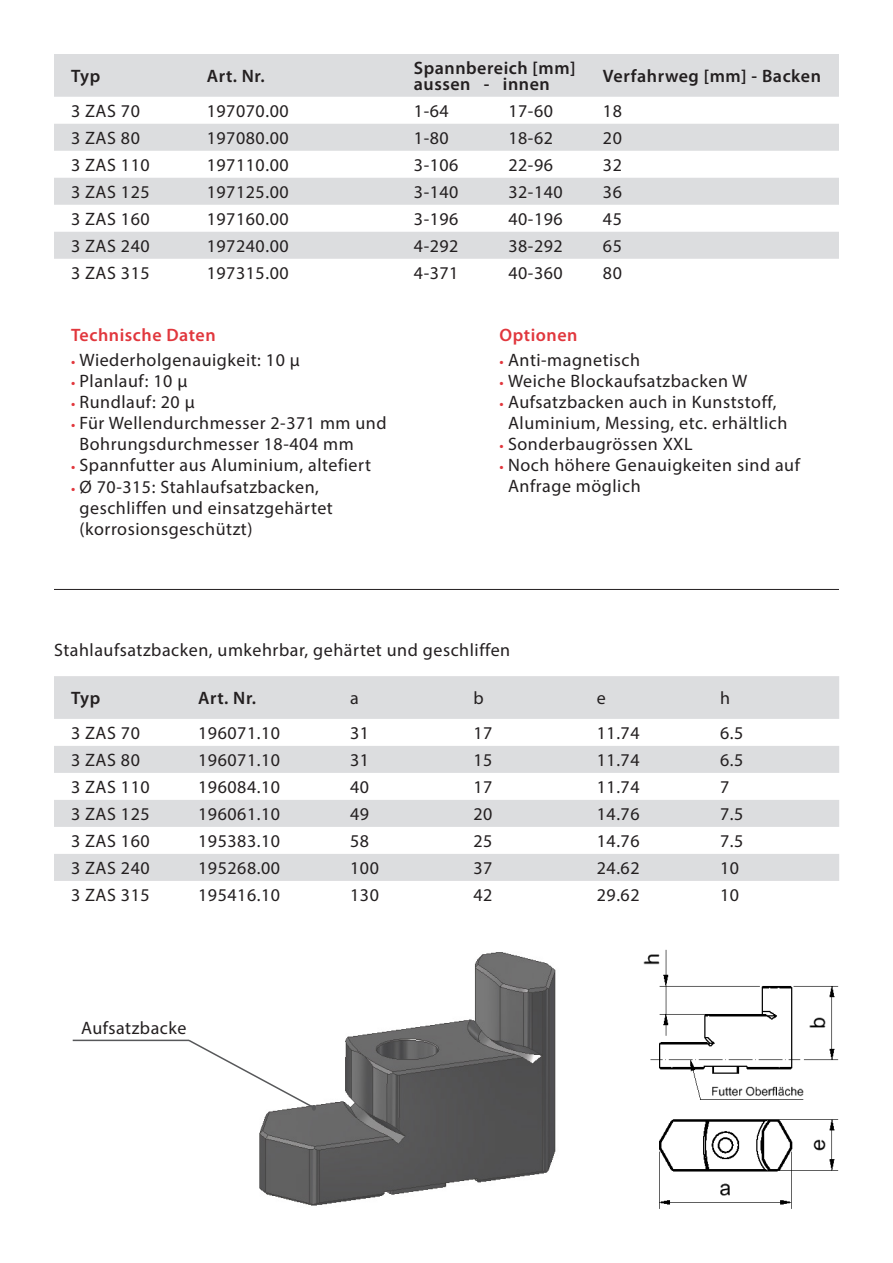
<style>
.page{position:relative;width:893px;height:1263px;background:#fff}
.page>*{position:absolute;margin:0;border:0;box-sizing:border-box;transform-origin:0 0}
.produkttitel{font:18px/21px "Myriad Pro";letter-spacing:.03em;color:#231f20}
.t1{font:600 18px/16.5px "Myriad Pro";letter-spacing:.03em;color:#231f20}
.technischedaten_titel{font:600 18px "Myriad Pro";letter-spacing:.03em;color:#e1373d}
.s1{font-weight:600;font-size:13.5px;color:#e1373d}
</style>
<div class="page">
<svg style="left:54px;top:54px;width:785px;height:205px;fill:#dcdddf"></svg>
<svg style="left:54px;top:676px;width:785px;height:205px;fill:#dcdddf"></svg>
<img style="left:643px;top:949px;width:196px;height:260px">
<img style="left:259px;top:952px;width:297px;height:254px">
<hr style="left:54px;top:589px;width:785px;height:1px;background:#231f20">
<svg style="left:187px;top:1038px;width:129px;height:73px"></svg>
<hr style="left:73px;top:1040px;width:116px;height:1px;background:#57585a">
<p class="t1" style="left:71px;top:67px;width:31px">Typ</p>
<p class="t1" style="left:207px;top:67px;width:60px">Art. Nr.</p>
<p class="t1" style="left:414px;top:59px;width:163px">Spannbereich [mm] aussen - innen</p>
<p class="t1" style="left:603px;top:67px;width:220px">Verfahrweg [mm] - Backen</p>
<p class="produkttitel" style="left:71px;top:100px;width:70px">3 ZAS 70</p>
<p class="produkttitel" style="left:207px;top:100px;width:83px">197070.00</p>
<p class="produkttitel" style="left:414px;top:100px;width:36px">1-64</p>
<p class="produkttitel" style="left:508px;top:100px;width:46px">17-60</p>
<p class="produkttitel" style="left:603px;top:100px;width:21px">18</p>
<p class="produkttitel" style="left:71px;top:127px;width:70px">3 ZAS 80</p>
<p class="produkttitel" style="left:207px;top:127px;width:83px">197080.00</p>
<p class="produkttitel" style="left:414px;top:127px;width:36px">1-80</p>
<p class="produkttitel" style="left:508px;top:127px;width:46px">18-62</p>
<p class="produkttitel" style="left:603px;top:127px;width:21px">20</p>
<p class="produkttitel" style="left:71px;top:154px;width:80px">3 ZAS 110</p>
<p class="produkttitel" style="left:207px;top:154px;width:83px">197110.00</p>
<p class="produkttitel" style="left:414px;top:154px;width:46px">3-106</p>
<p class="produkttitel" style="left:508px;top:154px;width:46px">22-96</p>
<p class="produkttitel" style="left:603px;top:154px;width:21px">32</p>
<p class="produkttitel" style="left:71px;top:181px;width:80px">3 ZAS 125</p>
<p class="produkttitel" style="left:207px;top:181px;width:83px">197125.00</p>
<p class="produkttitel" style="left:414px;top:181px;width:46px">3-140</p>
<p class="produkttitel" style="left:508px;top:181px;width:56px">32-140</p>
<p class="produkttitel" style="left:603px;top:181px;width:21px">36</p>
<p class="produkttitel" style="left:71px;top:208px;width:80px">3 ZAS 160</p>
<p class="produkttitel" style="left:207px;top:208px;width:83px">197160.00</p>
<p class="produkttitel" style="left:414px;top:208px;width:46px">3-196</p>
<p class="produkttitel" style="left:508px;top:208px;width:56px">40-196</p>
<p class="produkttitel" style="left:603px;top:208px;width:21px">45</p>
<p class="produkttitel" style="left:71px;top:235px;width:80px">3 ZAS 240</p>
<p class="produkttitel" style="left:207px;top:235px;width:83px">197240.00</p>
<p class="produkttitel" style="left:414px;top:235px;width:46px">4-292</p>
<p class="produkttitel" style="left:508px;top:235px;width:56px">38-292</p>
<p class="produkttitel" style="left:603px;top:235px;width:21px">65</p>
<p class="produkttitel" style="left:71px;top:262px;width:80px">3 ZAS 315</p>
<p class="produkttitel" style="left:207px;top:262px;width:83px">197315.00</p>
<p class="produkttitel" style="left:414px;top:262px;width:46px">4-371</p>
<p class="produkttitel" style="left:508px;top:262px;width:56px">40-360</p>
<p class="produkttitel" style="left:603px;top:262px;width:21px">80</p>
<p class="technischedaten_titel" style="left:71px;top:323px;width:146px">Technische Daten</p>
<p class="produkttitel" style="left:71px;top:349px;width:230px"><span class="s1">•</span> Wiederholgenauigkeit: 10 μ</p>
<p class="produkttitel" style="left:71px;top:370px;width:118px"><span class="s1">•</span> Planlauf: 10 μ</p>
<p class="produkttitel" style="left:71px;top:391px;width:125px"><span class="s1">•</span> Rundlauf: 20 μ</p>
<p class="produkttitel" style="left:80px;top:412px;width:309px;text-indent:-8px"><span class="s1">•</span> Für Wellendurchmesser 2-371 mm und<br>Bohrungsdurchmesser 18-404 mm</p>
<p class="produkttitel" style="left:71px;top:454px;width:301px"><span class="s1">•</span> Spannfutter aus Aluminium, altefiert</p>
<p class="produkttitel" style="left:80px;top:476px;width:255px;text-indent:-8px"><span class="s1">•</span> Ø 70-315: Stahlaufsatzbacken, geschliffen und einsatzgehärtet (korrosionsgeschützt)</p>
<p class="technischedaten_titel" style="left:500px;top:323px;width:79px">Optionen</p>
<p class="produkttitel" style="left:500px;top:349px;width:142px"><span class="s1">•</span> Anti-magnetisch</p>
<p class="produkttitel" style="left:500px;top:370px;width:249px"><span class="s1">•</span> Weiche Blockaufsatzbacken W</p>
<p class="produkttitel" style="left:508px;top:391px;width:281px;text-indent:-8px"><span class="s1">•</span> Aufsatzbacken auch in Kunststoff,<br>Aluminium, Messing, etc. erhältlich</p>
<p class="produkttitel" style="left:500px;top:433px;width:194px"><span class="s1">•</span> Sonderbaugrössen XXL</p>
<p class="produkttitel" style="left:508px;top:454px;width:293px;text-indent:-8px"><span class="s1">•</span> Noch höhere Genauigkeiten sind auf<br>Anfrage möglich</p>
<p class="produkttitel" style="left:54px;top:639px;width:458px">Stahlaufsatzbacken, umkehrbar, gehärtet und geschliffen</p>
<p class="t1" style="left:71px;top:689px;width:31px">Typ</p>
<p class="t1" style="left:198px;top:689px;width:60px">Art. Nr.</p>
<p class="produkttitel" style="left:350px;top:687px;width:10px">a</p>
<p class="produkttitel" style="left:473px;top:687px;width:12px">b</p>
<p class="produkttitel" style="left:597px;top:687px;width:11px">e</p>
<p class="produkttitel" style="left:720px;top:687px;width:11px">h</p>
<p class="produkttitel" style="left:71px;top:722px;width:70px">3 ZAS 70</p>
<p class="produkttitel" style="left:198px;top:722px;width:83px">196071.10</p>
<p class="produkttitel" style="left:350px;top:722px;width:21px">31</p>
<p class="produkttitel" style="left:473px;top:722px;width:21px">17</p>
<p class="produkttitel" style="left:597px;top:722px;width:44px">11.74</p>
<p class="produkttitel" style="left:720px;top:722px;width:25px">6.5</p>
<p class="produkttitel" style="left:71px;top:749px;width:70px">3 ZAS 80</p>
<p class="produkttitel" style="left:198px;top:749px;width:83px">196071.10</p>
<p class="produkttitel" style="left:350px;top:749px;width:21px">31</p>
<p class="produkttitel" style="left:473px;top:749px;width:21px">15</p>
<p class="produkttitel" style="left:597px;top:749px;width:44px">11.74</p>
<p class="produkttitel" style="left:720px;top:749px;width:25px">6.5</p>
<p class="produkttitel" style="left:71px;top:776px;width:80px">3 ZAS 110</p>
<p class="produkttitel" style="left:198px;top:776px;width:83px">196084.10</p>
<p class="produkttitel" style="left:350px;top:776px;width:21px">40</p>
<p class="produkttitel" style="left:473px;top:776px;width:21px">17</p>
<p class="produkttitel" style="left:597px;top:776px;width:44px">11.74</p>
<p class="produkttitel" style="left:720px;top:776px;width:11px">7</p>
<p class="produkttitel" style="left:71px;top:803px;width:80px">3 ZAS 125</p>
<p class="produkttitel" style="left:198px;top:803px;width:83px">196061.10</p>
<p class="produkttitel" style="left:350px;top:803px;width:21px">49</p>
<p class="produkttitel" style="left:473px;top:803px;width:21px">20</p>
<p class="produkttitel" style="left:597px;top:803px;width:44px">14.76</p>
<p class="produkttitel" style="left:720px;top:803px;width:25px">7.5</p>
<p class="produkttitel" style="left:71px;top:830px;width:80px">3 ZAS 160</p>
<p class="produkttitel" style="left:198px;top:830px;width:83px">195383.10</p>
<p class="produkttitel" style="left:350px;top:830px;width:21px">58</p>
<p class="produkttitel" style="left:473px;top:830px;width:21px">25</p>
<p class="produkttitel" style="left:597px;top:830px;width:44px">14.76</p>
<p class="produkttitel" style="left:720px;top:830px;width:25px">7.5</p>
<p class="produkttitel" style="left:71px;top:857px;width:80px">3 ZAS 240</p>
<p class="produkttitel" style="left:198px;top:857px;width:83px">195268.00</p>
<p class="produkttitel" style="left:350px;top:857px;width:30px">100</p>
<p class="produkttitel" style="left:473px;top:857px;width:21px">37</p>
<p class="produkttitel" style="left:597px;top:857px;width:44px">24.62</p>
<p class="produkttitel" style="left:720px;top:857px;width:21px">10</p>
<p class="produkttitel" style="left:71px;top:884px;width:80px">3 ZAS 315</p>
<p class="produkttitel" style="left:198px;top:884px;width:83px">195416.10</p>
<p class="produkttitel" style="left:350px;top:884px;width:30px">130</p>
<p class="produkttitel" style="left:473px;top:884px;width:21px">42</p>
<p class="produkttitel" style="left:597px;top:884px;width:44px">29.62</p>
<p class="produkttitel" style="left:720px;top:884px;width:21px">10</p>
<p class="produkttitel" style="left:81px;top:1017px;width:107px">Aufsatzbacke</p>
</div>
